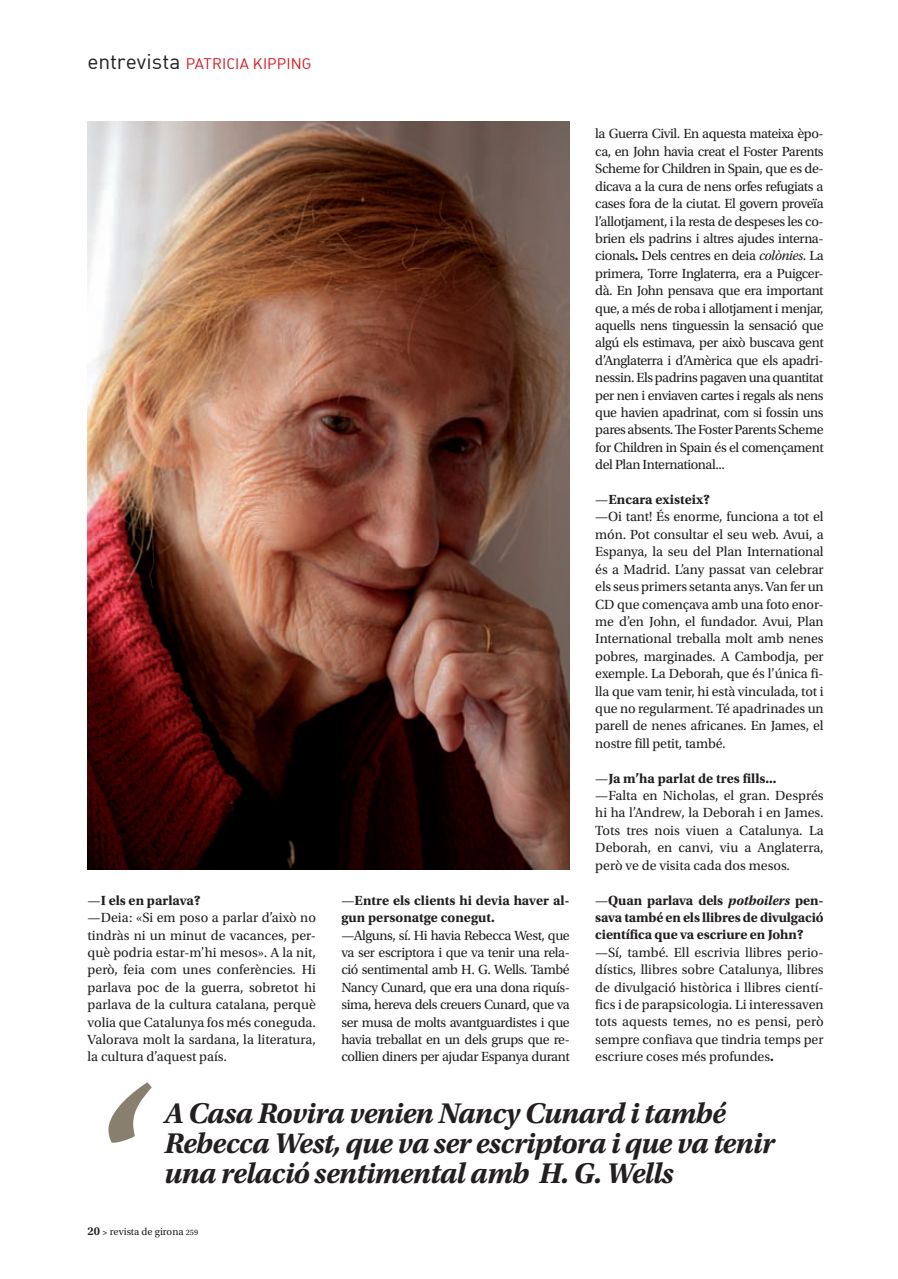
<style>
.page{position:relative;width:898px;height:1279px;background:#fff}
.page>*{position:absolute;margin:0;border:0;box-sizing:border-box;transform-origin:0 0}
.t1{font:italic 700 186px "Utopia Std";color:#887f6f}
.t2{font:italic 700 30px/30px "Utopia Std";letter-spacing:-.025em;color:#231f20}
.t3{font:15px "DIN Regular Alternate";letter-spacing:.005em;color:#d2161e}
.t4{font:13.95px/17.4px "Utopia Std";letter-spacing:-.01em;color:#231f20}
.t5{font:700 13.95px/17.4px "Utopia Std";letter-spacing:-.005em;color:#231f20}
.t6{font:10.5px "Utopia Std";color:#231f20}
.s1{font-size:21px;color:#231f20}
.s2{font-weight:700}
.s3{font-weight:400}
.s4{font-style:italic}
.s5{font-weight:600;font-size:12px}
.s6{font-weight:600;font-size:9px}
.s7{font-size:8.25px}
</style>
<div class="page">
<img style="left:88px;top:121px;width:481px;height:748px">
<p class="t3" style="left:88px;top:54px;width:225px"><span class="s1">entrevista</span> PATRICIA KIPPING</p>
<p class="t4" style="left:88px;top:891px;width:230px">—<span class="s2">I els en parlava?<br></span>—Deia: «Si em poso a parlar d’això no tindràs ni un minut de vacances, per&shy;què podria estar-m’hi mesos». A la nit, però, feia com unes conferències. Hi parlava poc de la guerra, sobretot hi parlava de la cultura catalana, perquè volia que Catalunya fos més coneguda.<br>Valorava molt la sardana, la literatura, la cultura d’aquest país.</p>
<p class="t5" style="left:341px;top:891px;width:230px"><span class="s3">—</span>Entre els clients hi devia haver al&shy;gun personatge conegut.</p>
<p class="t4" style="left:341px;top:926px;width:230px;text-align:justify">—Alguns, sí. Hi havia Rebecca West, que va ser escriptora i que va tenir una rela&shy;ció sentimental amb H. G. Wells. També Nancy Cunard, que era una dona riquís&shy;sima, hereva dels creuers Cunard, que va ser musa de molts avantguardistes i que havia treballat en un dels grups que re&shy;collien diners per ajudar Espanya durant</p>
<p class="t4" style="left:595px;top:125px;width:230px;text-align:justify">la Guerra Civil. En aquesta mateixa èpo&shy;ca, en John havia creat el Foster Parents Scheme for Children in Spain, que es de&shy;dicava a la cura de nens orfes refugiats a cases fora de la ciutat. El govern proveïa l’allotjament, i la resta de despeses les co&shy;brien els padrins i altres ajudes interna&shy;cionals<span class="s2">.</span> Dels centres en deia <span class="s4">colònies</span>. La primera, Torre Inglaterra, era a Puigcer&shy;dà. En John pensava que era important que, a més de roba i allotjament i menjar, aquells nens tinguessin la sensació que algú els estimava, per això buscava gent d’Anglaterra i d’Amèrica que els apadri&shy;nessin. Els padrins pagaven una quantitat per nen i enviaven cartes i regals als nens que havien apadrinat, com si fossin uns pares absents. The Foster Parents Scheme for Children in Spain és el començament del Plan International...</p>
<p class="t4" style="left:595px;top:491px;width:230px">—<span class="s2">Encara existeix?<br></span>—Oi tant! És enorme, funciona a tot el món. Pot consultar el seu web. Avui, a Espanya, la seu del Plan International és a Madrid. L’any passat van celebrar els seus primers setanta anys. Van fer un CD que començava amb una foto enor&shy;me d’en John, el fundador. Avui, Plan International treballa molt amb nenes pobres, marginades. A Cambodja, per exemple. La Deborah, que és l’única fi&shy;lla que vam tenir, hi està vinculada, tot i que no regularment. Té apadrinades un parell de nenes africanes. En James, el nostre fill petit, també.</p>
<p class="t4" style="left:595px;top:769px;width:230px">—<span class="s2">Ja m’ha parlat de tres fills...<br></span>—Falta en Nicholas, el gran. Després hi ha l’Andrew, la Deborah i en James.<br>Tots tres nois viuen a Catalunya. La Deborah, en canvi, viu a Anglaterra, però ve de visita cada dos mesos.</p>
<p class="t5" style="left:595px;top:891px;width:230px;text-align:justify"><span class="s3">—</span>Quan parlava dels <span class="s4">potboilers</span> pen&shy;sava també en els llibres de divulgació científica que va escriure en John?</p>
<p class="t4" style="left:595px;top:943px;width:230px;text-align:justify">—Sí, també. Ell escrivia llibres perio&shy;dístics, llibres sobre Catalunya, llibres de divulgació històrica i llibres cientí&shy;fics i de parapsicologia. Li interessaven tots aquests temes, no es pensi, però sempre confiava que tindria temps per escriure coses més profundes<span class="s2">.</span></p>
<h1 class="t1" style="left:88px;top:1049px;width:51px">‘</h1>
<h2 class="t2" style="left:164px;top:1098px;width:612px">A Casa Rovira venien Nancy Cunard i també<br>Rebecca West, que va ser escriptora i que va tenir una relació sentimental amb H. G. Wells</h2>
<p class="t6" style="left:88px;top:1225px;width:112px"><span class="s5">20</span> <span class="s6">&gt;</span> revista de girona <span class="s7">259</span></p>
</div>
